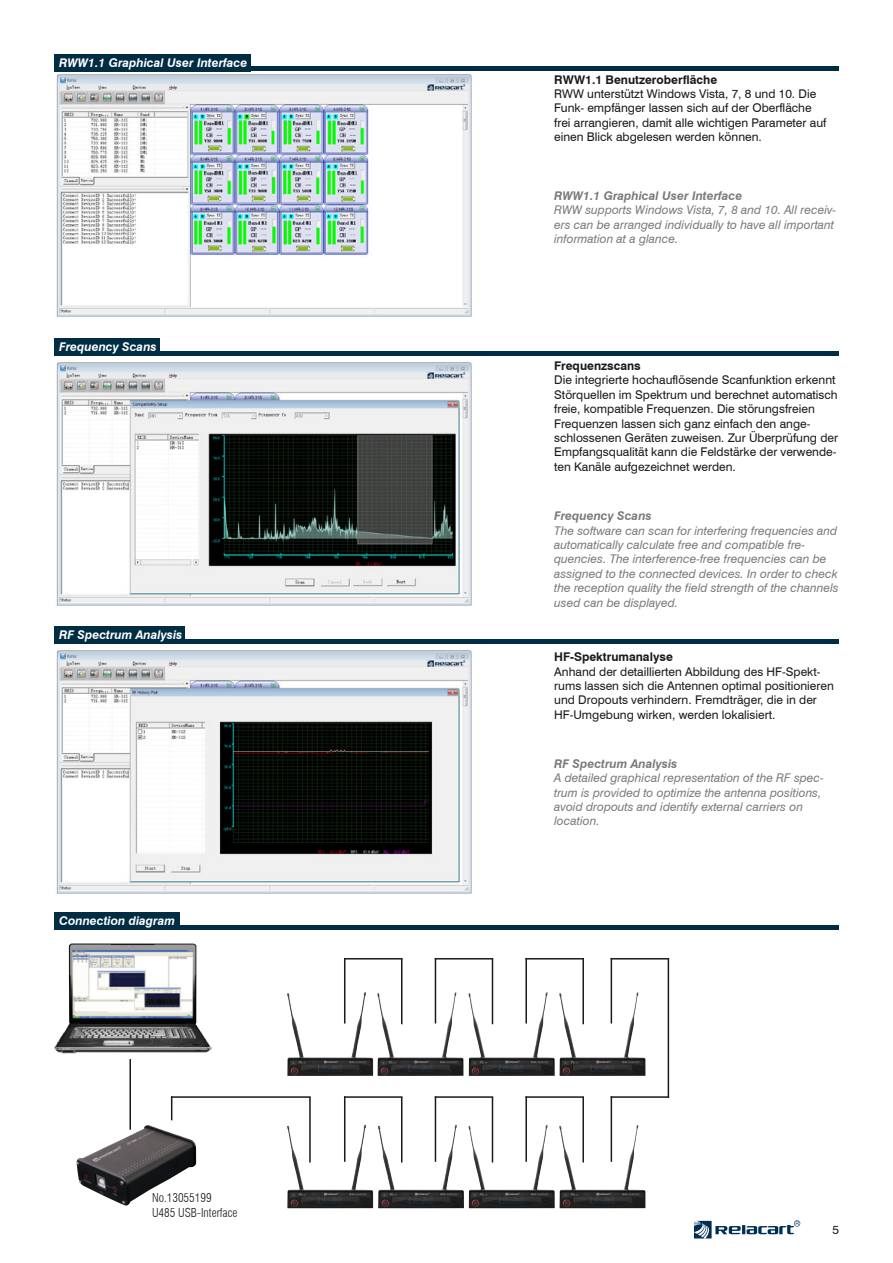
<style>
.page{position:relative;width:893px;height:1263px;background:#fff}
.page>*{position:absolute;margin:0;border:0;box-sizing:border-box;transform-origin:0 0}
.t1{font:12px/14.4px "Swiss 721 BT";color:#1a1a18}
.t2{font:italic 12px/14.4px "Swiss 721 BT";color:#7b7b7a}
.t3{font:italic 700 12px "Swiss 721 BT";color:#fff}
.t4{font:italic 700 12px "Swiss 721 BT";color:#7b7b7a}
.t5{font:700 12px "Swiss 721 BT";color:#1a1a18}
.t6{font:300 condensed 12px/15px "Swiss 721 BT";color:#1a1a18}
</style>
<div class="page">
<hr style="left:54px;top:67px;width:785px;height:4px;background:#002d43">
<div style="left:54px;top:54px;width:197px;height:17px;background:#002d43"></div>
<hr style="left:54px;top:351px;width:785px;height:4px;background:#002d43">
<div style="left:54px;top:338px;width:106px;height:17px;background:#002d43"></div>
<hr style="left:54px;top:639px;width:785px;height:4px;background:#002d43">
<div style="left:54px;top:626px;width:131px;height:17px;background:#002d43"></div>
<hr style="left:54px;top:925px;width:785px;height:4px;background:#002d43">
<div style="left:54px;top:912px;width:125px;height:17px;background:#002d43"></div>
<svg style="left:694px;top:1220px;width:106px;height:18px"></svg>
<img style="left:54px;top:943px;width:158px;height:110px">
<img style="left:287px;top:992px;width:86px;height:84px">
<img style="left:287px;top:1125px;width:86px;height:83px">
<img style="left:377px;top:992px;width:86px;height:84px">
<img style="left:378px;top:1125px;width:86px;height:83px">
<img style="left:468px;top:992px;width:87px;height:84px">
<img style="left:468px;top:1125px;width:87px;height:83px">
<img style="left:559px;top:992px;width:86px;height:84px">
<img style="left:559px;top:1125px;width:86px;height:83px">
<img style="left:77px;top:1125px;width:120px;height:80px">
<img style="left:56px;top:74px;width:416px;height:243px">
<img style="left:56px;top:362px;width:416px;height:244px">
<img style="left:56px;top:650px;width:416px;height:244px">
<hr style="left:344px;top:958px;width:1px;height:65px;background:#1a1a18">
<hr style="left:344px;top:958px;width:58px;height:1px;background:#1a1a18">
<hr style="left:401px;top:959px;width:1px;height:65px;background:#1a1a18">
<svg style="left:171px;top:1098px;width:1px;height:22px"></svg>
<hr style="left:129px;top:1059px;width:2px;height:71px;background:#1a1a18">
<hr style="left:171px;top:1096px;width:140px;height:2px;background:#1a1a18">
<hr style="left:309px;top:1097px;width:2px;height:65px;background:#1a1a18">
<hr style="left:435px;top:958px;width:1px;height:65px;background:#1a1a18">
<hr style="left:435px;top:958px;width:58px;height:1px;background:#1a1a18">
<hr style="left:492px;top:959px;width:1px;height:65px;background:#1a1a18">
<hr style="left:525px;top:958px;width:2px;height:65px;background:#1a1a18">
<hr style="left:525px;top:958px;width:59px;height:1px;background:#1a1a18">
<hr style="left:582px;top:959px;width:2px;height:65px;background:#1a1a18">
<hr style="left:611px;top:958px;width:1px;height:65px;background:#1a1a18">
<hr style="left:611px;top:958px;width:58px;height:1px;background:#1a1a18">
<hr style="left:668px;top:959px;width:1px;height:139px;background:#1a1a18">
<hr style="left:611px;top:1096px;width:1px;height:66px;background:#1a1a18">
<hr style="left:611px;top:1096px;width:58px;height:2px;background:#1a1a18">
<hr style="left:344px;top:1096px;width:1px;height:66px;background:#1a1a18">
<hr style="left:344px;top:1096px;width:58px;height:2px;background:#1a1a18">
<hr style="left:401px;top:1097px;width:1px;height:65px;background:#1a1a18">
<hr style="left:435px;top:1096px;width:1px;height:66px;background:#1a1a18">
<hr style="left:435px;top:1096px;width:58px;height:2px;background:#1a1a18">
<hr style="left:492px;top:1097px;width:1px;height:65px;background:#1a1a18">
<hr style="left:525px;top:1096px;width:2px;height:66px;background:#1a1a18">
<hr style="left:525px;top:1096px;width:59px;height:2px;background:#1a1a18">
<hr style="left:582px;top:1097px;width:2px;height:65px;background:#1a1a18">
<p class="t3" style="left:59px;top:55px;width:190px">RWW1.1 Graphical User Interface</p>
<p class="t3" style="left:59px;top:339px;width:99px">Frequency Scans</p>
<p class="t3" style="left:59px;top:627px;width:125px">RF Spectrum Analysis</p>
<p class="t3" style="left:59px;top:913px;width:117px">Connection diagram</p>
<p class="t6" style="left:152px;top:1190px;width:87px">No.13055199<br>U485 USB-Interface</p>
<p class="t5" style="left:554px;top:72px;width:165px">RWW1.1 Benutzeroberfläche</p>
<p class="t1" style="left:554px;top:86px;width:274px">RWW unterstützt Windows Vista, 7, 8 und 10. Die Funk- empfänger lassen sich auf der Oberfläche frei arrangieren, damit alle wichtigen Parameter auf einen Blick abgelesen werden können.</p>
<p class="t4" style="left:554px;top:188px;width:190px">RWW1.1 Graphical User Interface</p>
<p class="t2" style="left:554px;top:203px;width:284px">RWW supports Windows Vista, 7, 8 and 10. All receiv&shy;ers can be arranged individually to have all important information at a glance.</p>
<p class="t5" style="left:554px;top:358px;width:88px">Frequenzscans</p>
<p class="t1" style="left:554px;top:373px;width:285px">Die integrierte hochauflösende Scanfunktion erkennt Störquellen im Spektrum und berechnet automatisch freie, kompatible Frequenzen. Die störungsfreien Frequenzen lassen sich ganz einfach den ange&shy;schlossenen Geräten zuweisen. Zur Überprüfung der Empfangsqualität kann die Feldstärke der verwende&shy;ten Kanäle aufgezeichnet werden.</p>
<p class="t4" style="left:554px;top:509px;width:99px">Frequency Scans</p>
<p class="t2" style="left:554px;top:523px;width:286px">The software can scan for interfering frequencies and automatically calculate free and compatible fre&shy;quencies. The interference-free frequencies can be assigned to the connected devices. In order to check the reception quality the field strength of the channels used can be displayed.</p>
<p class="t5" style="left:554px;top:650px;width:120px">HF-Spektrumanalyse</p>
<p class="t1" style="left:554px;top:664px;width:281px">Anhand der detaillierten Abbildung des HF-Spekt&shy;rums lassen sich die Antennen optimal positionieren und Dropouts verhindern. Fremdträger, die in der HF-Umgebung wirken, werden lokalisiert.</p>
<p class="t4" style="left:554px;top:756px;width:125px">RF Spectrum Analysis</p>
<p class="t2" style="left:554px;top:771px;width:271px">A detailed graphical representation of the RF spec&shy;trum is provided to optimize the antenna positions, avoid dropouts and identify external carriers on location.</p>
<p class="t1" style="left:832px;top:1222px;width:8px">5</p>
</div>
